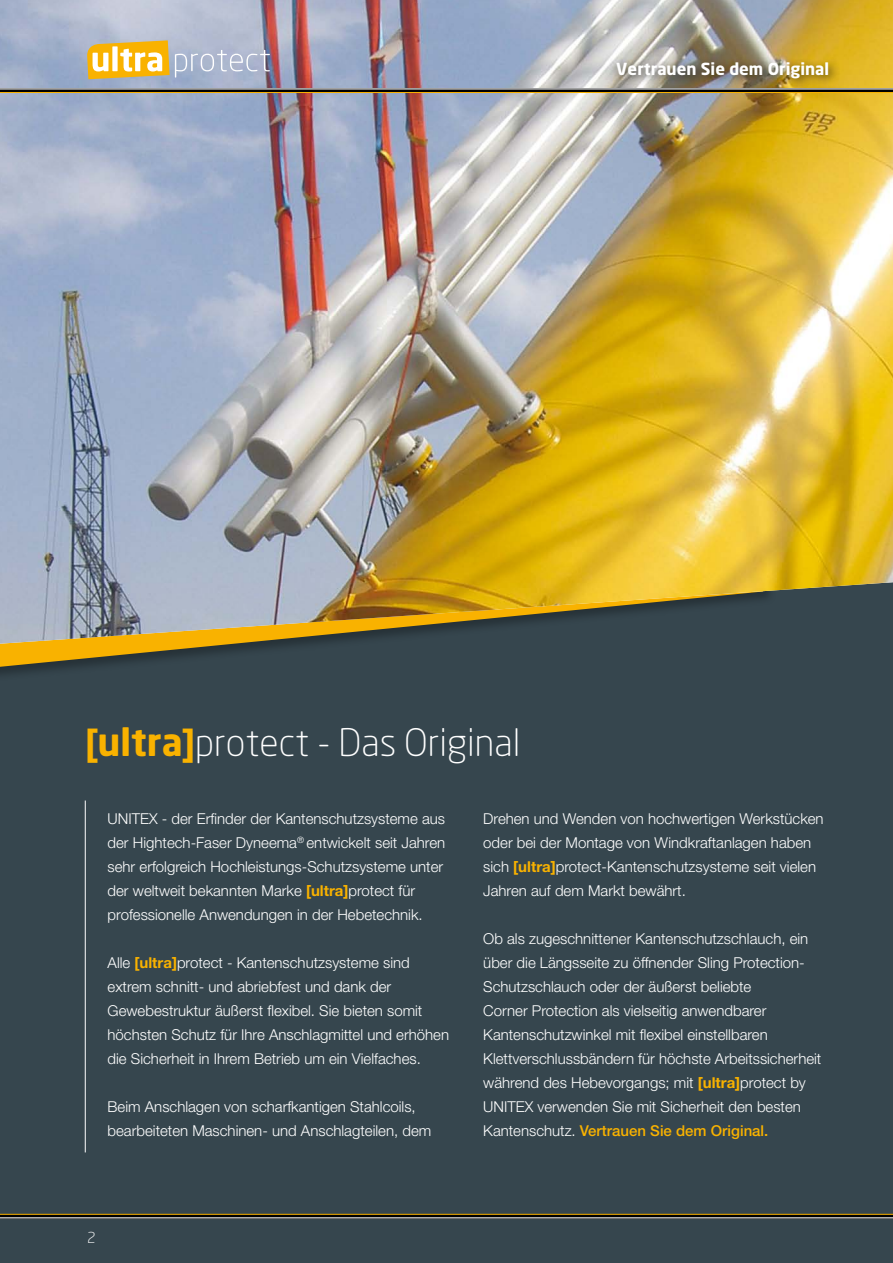
<style>
.page{position:relative;width:893px;height:1263px;background:#36464e}
.page>*{position:absolute;margin:0;border:0;box-sizing:border-box;transform-origin:0 0}
.t1{font:300 37.5px "Neo Sans";color:#fff}
.t2{font:700 16.5px "Neo Sans";color:#fff}
.t3{font:300 15px/24px "Helvetica Neue LT Std";color:#fff}
.t4{font:300 15px "Neo Sans";color:#fff}
.s1{font-family:"Helvetica Neue LT Std";font-weight:700;color:#f9b200}
.s2{font-weight:700;color:#f9b200}
.s3{font-weight:500;color:#f9b200}
</style>
<div class="page">
<svg style="left:0;top:644px;width:302px;height:23px"></svg>
<img style="left:0;top:0;width:893px;height:644px">
<svg style="left:87px;top:40px;width:183px;height:39px;background:#ccbe9a"></svg>
<svg style="left:0;top:89px;width:893px;height:3px;background:#222"></svg>
<hr style="left:0;top:92px;width:893px;height:1px;background:#f9b200">
<hr style="left:0;top:88px;width:893px;height:1px;background:#fff">
<div style="left:611px;top:56px;width:229px;height:34px;background:#000;opacity:.6"></div>
<hr style="left:0;top:1214px;width:893px;height:4px;background:#000">
<hr style="left:0;top:1214px;width:893px;height:1px;background:#f9b200">
<hr style="left:0;top:1217px;width:893px;height:1px;background:#fff">
<hr style="left:85px;top:800px;width:1px;height:352px;background:#fff">
<p class="t2" style="left:616px;top:61px;width:214px">Vertrauen Sie dem Original</p>
<h1 class="t1" style="left:85px;top:726px;width:437px"><span class="s1">[</span><span class="s2">ultra</span><span class="s1">]</span>protect - Das Original</h1>
<p class="t3" style="left:108px;top:806px;width:339px">UNITEX - der Erfinder der Kantenschutzsysteme aus der Hightech-Faser Dyneema<sup>®</sup> entwickelt seit Jahren sehr erfolgreich Hochleistungs-Schutzsysteme unter der weltweit bekannten Marke <span class="s2">[ultra]</span>protect für professionelle Anwendungen in der Hebetechnik.</p>
<p class="t3" style="left:108px;top:950px;width:343px">Alle <span class="s2">[ultra]</span>protect - Kantenschutzsysteme sind extrem schnitt- und abriebfest und dank der Gewebestruktur äußerst flexibel. Sie bieten somit höchsten Schutz für Ihre Anschlagmittel und erhöhen die Sicherheit in Ihrem Betrieb um ein Vielfaches.</p>
<p class="t3" style="left:108px;top:1094px;width:325px">Beim Anschlagen von scharfkantigen Stahlcoils, bearbeiteten Maschinen- und Anschlagteilen, dem</p>
<p class="t3" style="left:483px;top:806px;width:342px">Drehen und Wenden von hochwertigen Werkstücken oder bei der Montage von Windkraftanlagen haben sich <span class="s2">[ultra]</span>protect-Kantenschutzsysteme seit vielen Jahren auf dem Markt bewährt.</p>
<p class="t3" style="left:483px;top:926px;width:340px">Ob als zugeschnittener Kantenschutzschlauch, ein über die Längsseite zu öffnender Sling Protection-Schutzschlauch oder der äußerst beliebte<br>Corner Protection als vielseitig anwendbarer Kantenschutzwinkel mit flexibel einstellbaren Klettverschlussbändern für höchste Arbeitssicherheit während des Hebevorgangs; mit <span class="s2">[ultra]</span>protect by UNITEX verwenden Sie mit Sicherheit den besten Kantenschutz. <span class="s3">Vertrauen Sie dem Original.</span></p>
<p class="t4" style="left:87px;top:1231px;width:10px">2</p>
</div>
